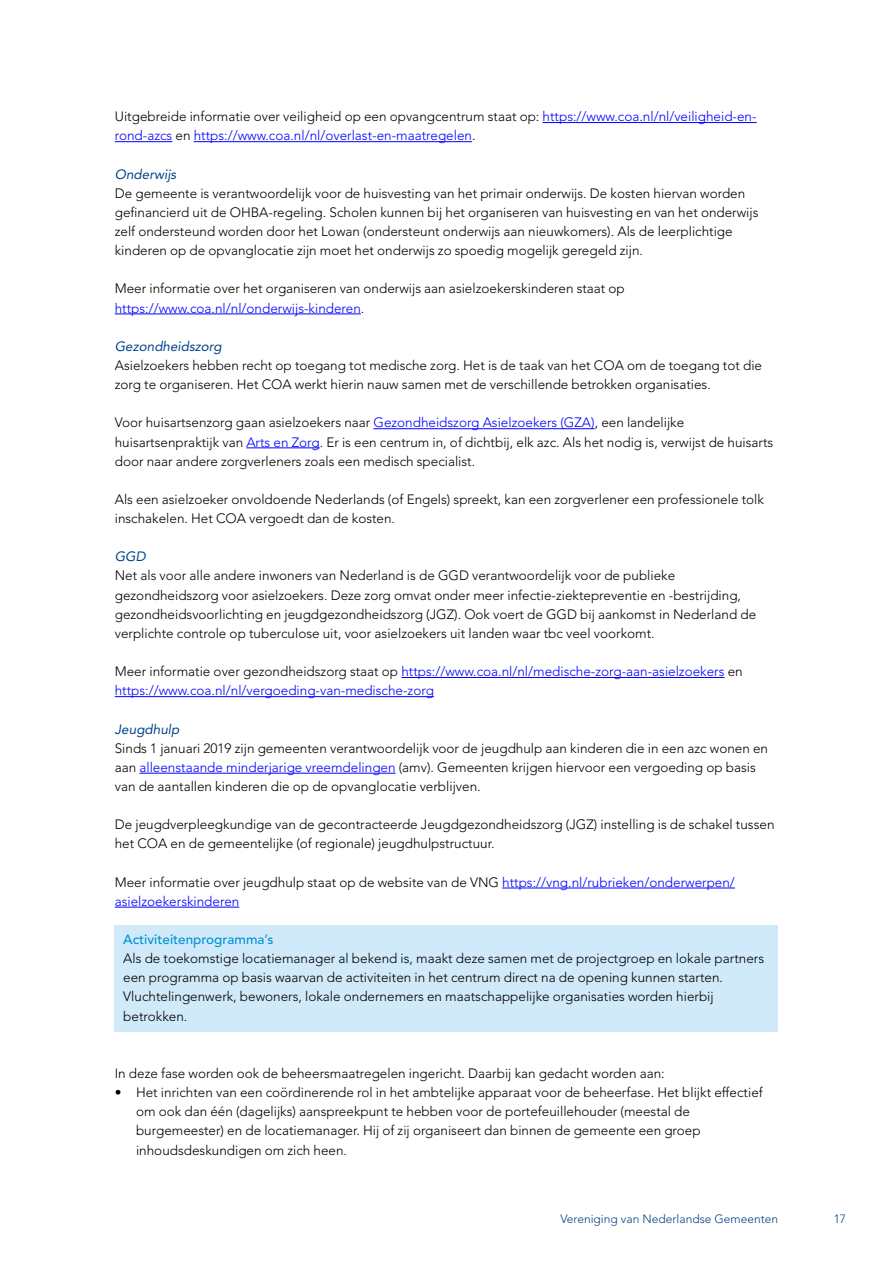
<style>
.page{position:relative;width:893px;height:1263px;background:#fff}
.page>*{position:absolute;margin:0;border:0;box-sizing:border-box;transform-origin:0 0}
.VNG_-_Broodtekst{font:300 13.5px/19.2px "Avenir LT Std";color:#000}
.VNG_-_Broodtekst-2{font:300 13.5px/19.2px "Avenir LT Std";color:#00f}
.aceer{font:300 13.5px/19.2px "Avenir LT Std";color:#000}
.VNG_-_Tussenkop_2{font:italic 13.5px "Avenir LT Std";color:#048}
.aceer_kop{font:500 13.5px "Avenir LT Std";color:#0093d3}
.t1{font:300 12px "Avenir LT Std";color:#048}
.s1{color:#000}
.s2{color:#00f}
</style>
<div class="page">
<hr style="left:543px;top:122px;width:214px;height:1px;background:#00f">
<hr style="left:115px;top:141px;width:57px;height:1px;background:#00f">
<hr style="left:194px;top:141px;width:278px;height:1px;background:#00f">
<hr style="left:115px;top:314px;width:246px;height:1px;background:#00f">
<hr style="left:373px;top:428px;width:222px;height:1px;background:#00f">
<hr style="left:246px;top:447px;width:74px;height:1px;background:#00f">
<hr style="left:401px;top:677px;width:323px;height:1px;background:#00f">
<hr style="left:115px;top:696px;width:319px;height:1px;background:#00f">
<hr style="left:139px;top:773px;width:257px;height:1px;background:#00f">
<hr style="left:502px;top:888px;width:233px;height:1px;background:#00f">
<hr style="left:115px;top:907px;width:124px;height:1px;background:#00f">
<div style="left:115px;top:925px;width:663px;height:31px;background:#d1eaf9"></div>
<div style="left:115px;top:944px;width:663px;height:88px;background:#d1eaf9"></div>
<p class="VNG_-_Broodtekst-2" style="left:115px;top:107px;width:643px"><span class="s1">Uitgebreide informatie over veiligheid op een opvangcentrum staat op:</span> https://www.coa.nl/nl/veiligheid-en&shy;rond-azcs <span class="s1">en</span> https://www.coa.nl/nl/overlast-en-maatregelen<span class="s1">.</span></p>
<h2 class="VNG_-_Tussenkop_2" style="left:115px;top:166px;width:63px">Onderwijs</h2>
<p class="VNG_-_Broodtekst" style="left:115px;top:184px;width:645px">De gemeente is verantwoordelijk voor de huisvesting van het primair onderwijs. De kosten hiervan worden gefinancierd uit de OHBA-regeling. Scholen kunnen bij het organiseren van huisvesting en van het onderwijs zelf ondersteund worden door het Lowan (ondersteunt onderwijs aan nieuwkomers). Als de leerplichtige kinderen op de opvanglocatie zijn moet het onderwijs zo spoedig mogelijk geregeld zijn.</p>
<p class="VNG_-_Broodtekst" style="left:115px;top:279px;width:512px">Meer informatie over het organiseren van onderwijs aan asielzoekerskinderen staat op <span class="s2">https://www.coa.nl/nl/onderwijs-kinderen</span>.</p>
<h2 class="VNG_-_Tussenkop_2" style="left:115px;top:338px;width:108px">Gezondheidszorg</h2>
<p class="VNG_-_Broodtekst" style="left:115px;top:356px;width:649px">Asielzoekers hebben recht op toegang tot medische zorg. Het is de taak van het COA om de toegang tot die zorg te organiseren. Het COA werkt hierin nauw samen met de verschillende betrokken organisaties.</p>
<p class="VNG_-_Broodtekst" style="left:115px;top:413px;width:660px">Voor huisartsenzorg gaan asielzoekers naar <span class="s2">Gezondheidszorg Asielzoekers (GZA)</span>, een landelijke huisartsenpraktijk van <span class="s2">Arts en Zorg</span>. Er is een centrum in, of dichtbij, elk azc. Als het nodig is, verwijst de huisarts door naar andere zorgverleners zoals een medisch specialist.</p>
<p class="VNG_-_Broodtekst" style="left:115px;top:490px;width:651px">Als een asielzoeker onvoldoende Nederlands (of Engels) spreekt, kan een zorgverlener een professionele tolk inschakelen. Het COA vergoedt dan de kosten.</p>
<h2 class="VNG_-_Tussenkop_2" style="left:115px;top:549px;width:33px">GGD</h2>
<p class="VNG_-_Broodtekst" style="left:115px;top:566px;width:643px">Net als voor alle andere inwoners van Nederland is de GGD verantwoordelijk voor de publieke gezondheidszorg voor asielzoekers. Deze zorg omvat onder meer infectie-ziektepreventie en -bestrijding, gezondheidsvoorlichting en jeugdgezondheidszorg (JGZ). Ook voert de GGD bij aankomst in Nederland de verplichte controle op tuberculose uit, voor asielzoekers uit landen waar tbc veel voorkomt.</p>
<p class="VNG_-_Broodtekst-2" style="left:115px;top:662px;width:629px"><span class="s1">Meer informatie over gezondheidszorg staat op</span> https://www.coa.nl/nl/medische-zorg-aan-asielzoekers <span class="s1">en </span>https://www.coa.nl/nl/vergoeding-van-medische-zorg</p>
<h2 class="VNG_-_Tussenkop_2" style="left:115px;top:721px;width:66px">Jeugdhulp</h2>
<p class="VNG_-_Broodtekst" style="left:115px;top:738px;width:655px">Sinds 1 januari 2019 zijn gemeenten verantwoordelijk voor de jeugdhulp aan kinderen die in een azc wonen en aan <span class="s2">alleenstaande minderjarige vreemdelingen</span> (amv). Gemeenten krijgen hiervoor een vergoeding op basis van de aantallen kinderen die op de opvanglocatie verblijven.</p>
<p class="VNG_-_Broodtekst" style="left:115px;top:815px;width:661px">De jeugdverpleegkundige van de gecontracteerde Jeugdgezondheidszorg (JGZ) instelling is de schakel tussen het COA en de gemeentelijke (of regionale) jeugdhulpstructuur.</p>
<p class="VNG_-_Broodtekst-2" style="left:115px;top:872px;width:622px"><span class="s1">Meer informatie over jeugdhulp staat op de website van de VNG</span> https://vng.nl/rubrieken/onderwerpen/ asielzoekerskinderen</p>
<p class="aceer_kop" style="left:123px;top:931px;width:152px">Activiteitenprogramma’s</p>
<p class="aceer" style="left:123px;top:949px;width:642px">Als de toekomstige locatiemanager al bekend is, maakt deze samen met de projectgroep en lokale partners een programma op basis waarvan de activiteiten in het centrum direct na de opening kunnen starten.<br>Vluchtelingenwerk, bewoners, lokale ondernemers en maatschappelijke organisaties worden hierbij betrokken.</p>
<p class="VNG_-_Broodtekst" style="left:115px;top:1064px;width:551px">In deze fase worden ook de beheersmaatregelen ingericht. Daarbij kan gedacht worden aan:</p>
<p class="VNG_-_Broodtekst" style="left:136px;top:1083px;width:628px;text-indent:-21px">• Het inrichten van een coördinerende rol in het ambtelijke apparaat voor de beheerfase. Het blijkt effectief om ook dan één (dagelijks) aanspreekpunt te hebben voor de portefeuillehouder (meestal de burgemeester) en de locatiemanager. Hij of zij organiseert dan binnen de gemeente een groep inhoudsdeskundigen om zich heen.</p>
<p class="t1" style="left:560px;top:1211px;width:219px">Vereniging van Nederlandse Gemeenten</p>
<p class="t1" style="left:834px;top:1211px;width:14px">17</p>
</div>
